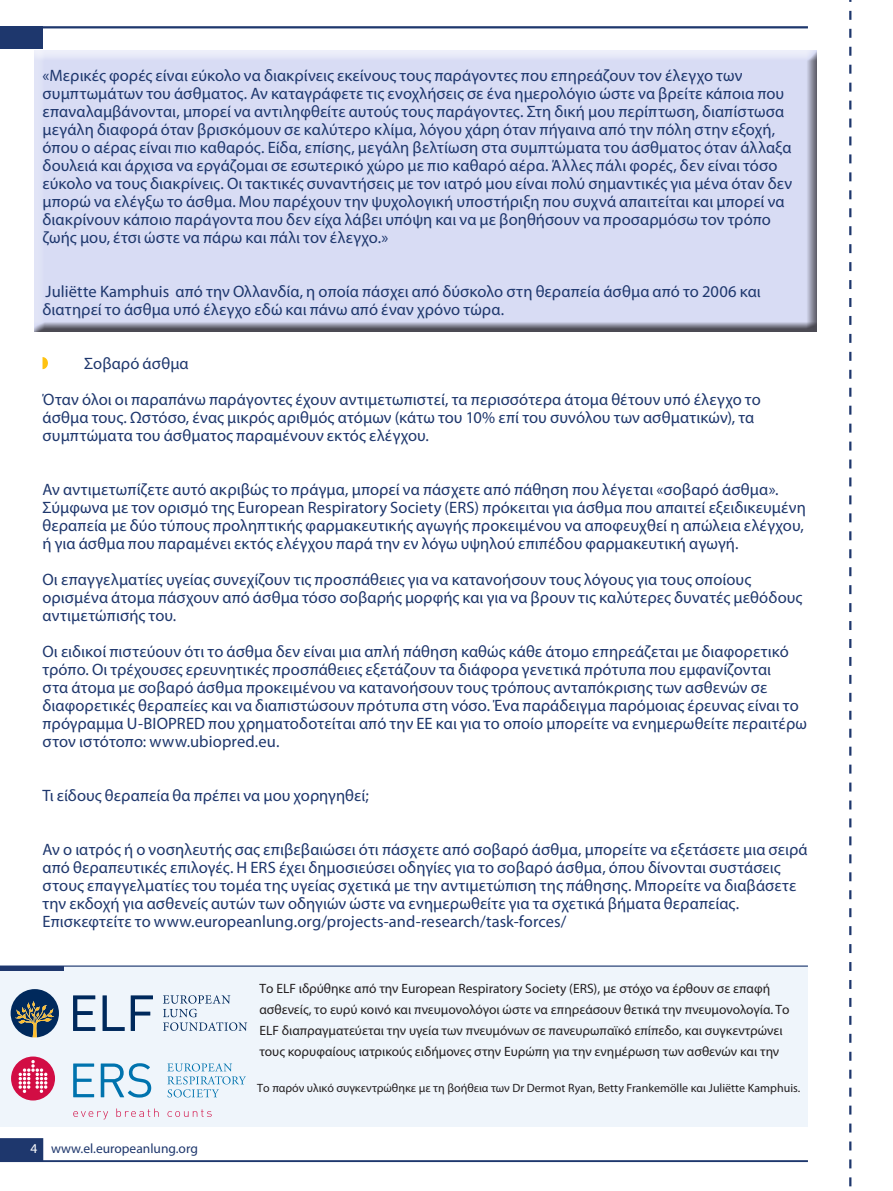
<style>
.page{position:relative;width:893px;height:1191px;background:#fff}
.page>*{position:absolute;margin:0;border:0;box-sizing:border-box;transform-origin:0 0}
.H___B-head{font:16.5px/18px "Myriad Pro";letter-spacing:.005em;color:#1e376d}
.t1{font:13.5px/21px "Myriad Pro";color:#231f20}
.Running_foot_left{font:13.5px "Myriad Pro";color:#1e376d}
.Folio_left{font:13.5px "Myriad Pro";color:#fff}
.t2{font:12px "Myriad Pro";color:#231f20}
</style>
<div class="page">
<svg style="left:849px;top:0;width:2px;height:1187px"></svg>
<div style="left:0;top:965px;width:808px;height:162px;background:#eff5fb"></div>
<hr style="left:0;top:26px;width:808px;height:2px;background:#1e376d">
<svg style="left:73px;top:995px;width:22px;height:36px"></svg>
<svg style="left:103px;top:995px;width:22px;height:36px"></svg>
<svg style="left:131px;top:995px;width:22px;height:36px"></svg>
<svg style="left:163px;top:995px;width:84px;height:35px"></svg>
<svg style="left:11px;top:989px;width:48px;height:48px"></svg>
<svg style="left:167px;top:1063px;width:79px;height:34px"></svg>
<svg style="left:73px;top:1063px;width:21px;height:34px"></svg>
<svg style="left:73px;top:1111px;width:35px;height:8px"></svg>
<svg style="left:116px;top:1108px;width:43px;height:9px"></svg>
<svg style="left:168px;top:1109px;width:44px;height:8px"></svg>
<div style="left:11px;top:1056px;width:44px;height:44px;background:#d20d44;border-radius:50%"></div>
<svg style="left:19px;top:1060px;width:28px;height:33px"></svg>
<svg style="left:101px;top:1063px;width:50px;height:34px"></svg>
<svg style="left:0;top:1138px;width:43px;height:22px"></svg>
<hr style="left:0;top:1160px;width:808px;height:2px;background:#1e376d">
<div style="left:0;top:27px;width:43px;height:22px;background:#1e376d"></div>
<hr style="left:0;top:965px;width:808px;height:1px;background:#1e376d">
<hr style="left:0;top:966px;width:64px;height:4px;background:#1e376d">
<div style="left:31px;top:44px;width:789px;height:286px;background:#fff"></div>
<div style="left:31px;top:50px;width:789px;height:282px;background:#231f20;opacity:.75"></div>
<svg style="left:43px;top:357px;width:5px;height:12px"></svg>
<p class="H___B-head" style="left:43px;top:66px;width:751px">«Μερικές φορές είναι εύκολο να διακρίνεις εκείνους τους παράγοντες που επηρεάζουν τον έλεγχο των συμπτωμάτων του άσθματος. Αν καταγράφετε τις ενοχλήσεις σε ένα ημερολόγιο ώστε να βρείτε κάποια που επαναλαμβάνονται, μπορεί να αντιληφθείτε αυτούς τους παράγοντες. Στη δική μου περίπτωση, διαπίστωσα μεγάλη διαφορά όταν βρισκόμουν σε καλύτερο κλίμα, λόγου χάρη όταν πήγαινα από την πόλη στην εξοχή, όπου ο αέρας είναι πιο καθαρός. Είδα, επίσης, μεγάλη βελτίωση στα συμπτώματα του άσθματος όταν άλλαξα δουλειά και άρχισα να εργάζομαι σε εσωτερικό χώρο με πιο καθαρό αέρα. Άλλες πάλι φορές, δεν είναι τόσο εύκολο να τους διακρίνεις. Οι τακτικές συναντήσεις με τον ιατρό μου είναι πολύ σημαντικές για μένα όταν δεν μπορώ να ελέγξω το άσθμα. Μου παρέχουν την ψυχολογική υποστήριξη που συχνά απαιτείται και μπορεί να διακρίνουν κάποιο παράγοντα που δεν είχα λάβει υπόψη και να με βοηθήσουν να προσαρμόσω τον τρόπο ζωής μου, έτσι ώστε να πάρω και πάλι τον έλεγχο.»</p>
<p class="H___B-head" style="left:43px;top:282px;width:720px">Juliëtte Kamphuis από την Ολλανδία, η οποία πάσχει από δύσκολο στη θεραπεία άσθμα από το 2006 και διατηρεί το άσθμα υπό έλεγχο εδώ και πάνω από έναν χρόνο τώρα.</p>
<p class="H___B-head" style="left:43px;top:345px;width:720px;line-height:36px;text-indent:42px">Σοβαρό άσθμα<br>Όταν όλοι οι παραπάνω παράγοντες έχουν αντιμετωπιστεί, τα περισσότερα άτομα θέτουν υπό έλεγχο το</p>
<p class="H___B-head" style="left:43px;top:408px;width:713px">άσθμα τους. Ωστόσο, ένας μικρός αριθμός ατόμων (κάτω του 10% επί του συνόλου των ασθματικών), τα συμπτώματα του άσθματος παραμένουν εκτός ελέγχου.</p>
<p class="H___B-head" style="left:43px;top:480px;width:765px">Αν αντιμετωπίζετε αυτό ακριβώς το πράγμα, μπορεί να πάσχετε από πάθηση που λέγεται «σοβαρό άσθμα».<br>Σύμφωνα με τον ορισμό της European Respiratory Society (ERS) πρόκειται για άσθμα που απαιτεί εξειδικευμένη θεραπεία με δύο τύπους προληπτικής φαρμακευτικής αγωγής προκειμένου να αποφευχθεί η απώλεια ελέγχου, ή για άσθμα που παραμένει εκτός ελέγχου παρά την εν λόγω υψηλού επιπέδου φαρμακευτική αγωγή.</p>
<p class="H___B-head" style="left:43px;top:570px;width:761px">Οι επαγγελματίες υγείας συνεχίζουν τις προσπάθειες για να κατανοήσουν τους λόγους για τους οποίους ορισμένα άτομα πάσχουν από άσθμα τόσο σοβαρής μορφής και για να βρουν τις καλύτερες δυνατές μεθόδους αντιμετώπισής του.</p>
<p class="H___B-head" style="left:43px;top:642px;width:766px">Οι ειδικοί πιστεύουν ότι το άσθμα δεν είναι μια απλή πάθηση καθώς κάθε άτομο επηρεάζεται με διαφορετικό τρόπο. Οι τρέχουσες ερευνητικές προσπάθειες εξετάζουν τα διάφορα γενετικά πρότυπα που εμφανίζονται<br>στα άτομα με σοβαρό άσθμα προκειμένου να κατανοήσουν τους τρόπους ανταπόκρισης των ασθενών σε διαφορετικές θεραπείες και να διαπιστώσουν πρότυπα στη νόσο. Ένα παράδειγμα παρόμοιας έρευνας είναι το πρόγραμμα U-BIOPRED που χρηματοδοτείται από την ΕΕ και για το οποίο μπορείτε να ενημερωθείτε περαιτέρω στον ιστότοπο: www.ubiopred.eu.</p>
<p class="H___B-head" style="left:43px;top:786px;width:328px">Τι είδους θεραπεία θα πρέπει να μου χορηγηθεί;</p>
<p class="H___B-head" style="left:43px;top:840px;width:767px">Αν ο ιατρός ή ο νοσηλευτής σας επιβεβαιώσει ότι πάσχετε από σοβαρό άσθμα, μπορείτε να εξετάσετε μια σειρά από θεραπευτικές επιλογές. Η ERS έχει δημοσιεύσει οδηγίες για το σοβαρό άσθμα, όπου δίνονται συστάσεις στους επαγγελματίες του τομέα της υγείας σχετικά με την αντιμετώπιση της πάθησης. Μπορείτε να διαβάσετε την εκδοχή για ασθενείς αυτών των οδηγιών ώστε να ενημερωθείτε για τα σχετικά βήματα θεραπείας.<br>Επισκεφτείτε το www.europeanlung.org/projects-and-research/task-forces/</p>
<p class="Folio_left" style="left:31px;top:1140px;width:8px">4</p>
<p class="Running_foot_left" style="left:51px;top:1140px;width:148px">www.el.europeanlung.org</p>
<p class="t1" style="left:259px;top:978px;width:532px">Το ELF ιδρύθηκε από την European Respiratory Society (ERS), με στόχο να έρθουν σε επαφή ασθενείς, το ευρύ κοινό και πνευμονολόγοι ώστε να επηρεάσουν θετικά την πνευμονολογία. Το ELF διαπραγματεύεται την υγεία των πνευμόνων σε πανευρωπαϊκό επίπεδο, και συγκεντρώνει τους κορυφαίους ιατρικούς ειδήμονες στην Ευρώπη για την ενημέρωση των ασθενών και την</p>
<p class="t2" style="left:257px;top:1080px;width:544px">Το παρόν υλικό συγκεντρώθηκε με τη βοήθεια των Dr Dermot Ryan, Betty Frankemölle και Juliëtte Kamphuis.</p>
</div>
